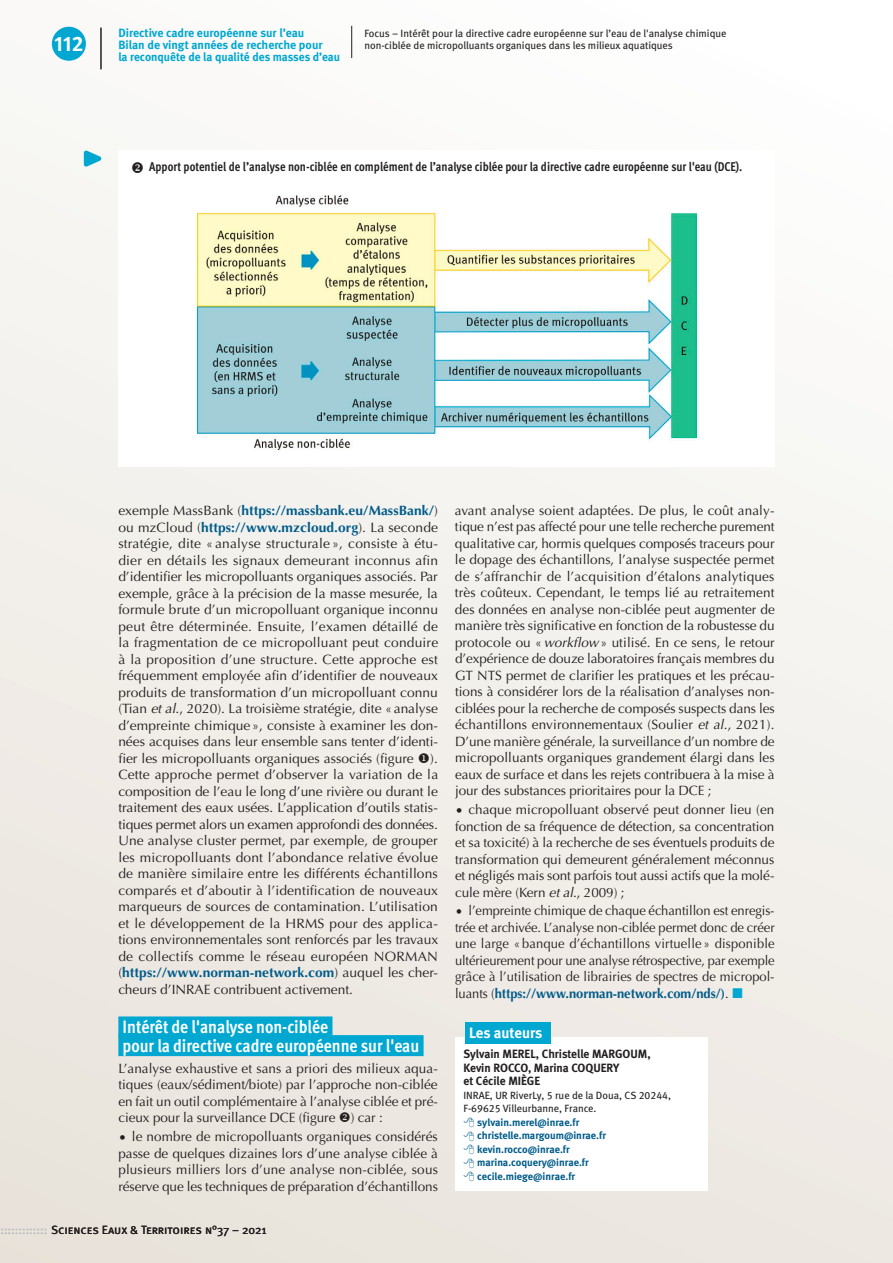
<style>
.page{position:relative;width:893px;height:1263px;background:#fff}
.page>*{position:absolute;margin:0;border:0;box-sizing:border-box;transform-origin:0 0}
.t1{font:21px "Meta Bold Caps Expert";color:#fff}
.H1_bleu{font:700 18px "Meta Cond OT";color:#fff}
.contact-picto{font:15px "Meta Bold LF";letter-spacing:-.005em;color:#fff}
.t2{font:13.5px/16.5px "Optima";letter-spacing:-.005em;color:#231f20;text-align:justify}
.t3{font:13.5px/16.5px "Optima";letter-spacing:-.005em;color:#231f20;text-align:justify;scale:.96 1}
.titre_figure{font:700 12.75px "Meta Cond OT";color:#231f20}
.t4{font:700 12px/12px "Meta";color:#00a7d1}
.contacts{font:12px/13.5px "Meta Bold LF";color:#231f20}
.t5{font:12px "Meta Book Caps";color:#231f20}
.roulette_article{font:10.5px/12px "Meta Book LF";color:#231f20}
.contacts-2{font:10.5px/13.5px "Meta Bold LF";color:#005c8a}
.contacts-3{font:10.5px/13.5px "Meta Book LF";color:#231f20}
.s1{font-weight:700;color:#005c8a}
.s2{font-style:italic}
.s3{color:#bcbdc0}
</style>
<div class="page">
<div style="left:0;top:0;width:893px;height:1263px;background:linear-gradient(to bottom,#fcfdfc,#eae4dd)"></div>
<hr style="left:351px;top:26px;width:1px;height:32px;background:#231f20">
<svg style="left:80px;top:146px;width:30px;height:24px"></svg>
<div style="left:118px;top:1016px;width:214px;height:21px;background:#00a7d1"></div>
<div style="left:118px;top:1035px;width:306px;height:21px;background:#00a7d1"></div>
<div style="left:118px;top:151px;width:657px;height:316px;background:#fff"></div>
<div style="left:455px;top:1036px;width:252px;height:154px;background:#fff"></div>
<div style="left:465px;top:1022px;width:86px;height:22px;background:#00a7d1"></div>
<img style="left:198px;top:195px;width:498px;height:255px">
<div style="left:52px;top:27px;width:34px;height:34px;background:#00a7d1;border-radius:50%"></div>
<hr style="left:101px;top:28px;width:1px;height:41px;background:#231f20">
<svg style="left:733px;top:988px;width:9px;height:10px"></svg>
<h1 class="t1" style="left:55px;top:31px;width:30px">112</h1>
<p class="t4" style="left:118px;top:26px;width:223px">Directive cadre européenne sur l’eau<br>Bilan de vingt années de recherche pour<br>la reconquête de la qualité des masses d’eau</p>
<p class="roulette_article" style="left:364px;top:27px;width:364px">Focus – Intérêt pour la directive cadre européenne sur l’eau de l'analyse chimique non-ciblée de micropolluants organiques dans les milieux aquatiques</p>
<p class="titre_figure" style="left:131px;top:158px;width:613px">❖ Apport potentiel de l’analyse non-ciblée en complément de l’analyse ciblée pour la directive cadre européenne sur l'eau (DCE).</p>
<p class="t2" style="left:118px;top:502px;width:321px">exemple MassBank (<span class="s1">https://massbank.eu/MassBank/</span>) ou mzCloud (<span class="s1">https://www.mzcloud.org</span>). La seconde stratégie, dite « analyse structurale », consiste à étu&shy;dier en détails les signaux demeurant inconnus afin d’identifier les micropolluants organiques associés. Par exemple, grâce à la précision de la masse mesurée, la formule brute d’un micropolluant organique inconnu peut être déterminée. Ensuite, l’examen détaillé de la fragmentation de ce micropolluant peut conduire à la proposition d’une structure. Cette approche est fréquemment employée afin d’identifier de nouveaux produits de transformation d’un micropolluant connu (Tian <span class="s2">et al</span>., 2020). La troisième stratégie, dite « analyse d’empreinte chimique », consiste à examiner les don&shy;nées acquises dans leur ensemble sans tenter d’identi&shy;fier les micropolluants organiques associés (figure ◆).<br>Cette approche permet d’observer la variation de la composition de l’eau le long d’une rivière ou durant le traitement des eaux usées. L’application d’outils statis&shy;tiques permet alors un examen approfondi des données.<br>Une analyse cluster permet, par exemple, de grouper les micropolluants dont l’abondance relative évolue de manière similaire entre les différents échantillons comparés et d’aboutir à l’identification de nouveaux marqueurs de sources de contamination. L’utilisation et le développement de la HRMS pour des applica&shy;tions environnementales sont renforcés par les travaux de collectifs comme le réseau européen NORMAN (<span class="s1">https://www.norman-network.com</span>) auquel les cher&shy;cheurs d’INRAE contribuent activement.</p>
<p class="H1_bleu" style="left:123px;top:1016px;width:207px">Intérêt de l'analyse non-ciblée</p>
<p class="H1_bleu" style="left:123px;top:1034px;width:298px">pour la directive cadre européenne sur l'eau</p>
<p class="t2" style="left:118px;top:1060px;width:321px">L’analyse exhaustive et sans a priori des milieux aqua&shy;tiques (eaux/sédiment/biote) par l’approche non-ciblée en fait un outil complémentaire à l’analyse ciblée et pré&shy;cieux pour la surveillance DCE (figure ❖) car :</p>
<p class="t2" style="left:118px;top:1128px;width:321px">• le nombre de micropolluants organiques considérés passe de quelques dizaines lors d’une analyse ciblée à plusieurs milliers lors d’une analyse non-ciblée, sous réserve que les techniques de préparation d’échantillons</p>
<p class="t5" style="left:0;top:1223px;width:268px"><span class="s3">:::::::::::::</span> Sciences Eaux &amp; Territoires n°37 – 2021</p>
<p class="t2" style="left:455px;top:502px;width:321px">avant analyse soient adaptées. De plus, le coût analy&shy;tique n’est pas affecté pour une telle recherche purement qualitative car, hormis quelques composés traceurs pour le dopage des échantillons, l’analyse suspectée permet de s’affranchir de l’acquisition d’étalons analytiques très coûteux. Cependant, le temps lié au retraitement des données en analyse non-ciblée peut augmenter de manière très significative en fonction de la robustesse du protocole ou «<span class="s2">workflow</span>» utilisé. En ce sens, le retour d’expérience de douze laboratoires français membres du GT NTS permet de clarifier les pratiques et les précau&shy;tions à considérer lors de la réalisation d’analyses non&shy;ciblées pour la recherche de composés suspects dans les échantillons environnementaux (Soulier <span class="s2">et al</span>., 2021).<br>D’une manière générale, la surveillance d’un nombre de micropolluants organiques grandement élargi dans les eaux de surface et dans les rejets contribuera à la mise à jour des substances prioritaires pour la DCE ;</p>
<p class="t2" style="left:455px;top:801px;width:321px">• chaque micropolluant observé peut donner lieu (en fonction de sa fréquence de détection, sa concentration et sa toxicité) à la recherche de ses éventuels produits de transformation qui demeurent généralement méconnus et négligés mais sont parfois tout aussi actifs que la molé&shy;cule mère (Kern <span class="s2">et al</span>., 2009) ;</p>
<p class="t3" style="left:455px;top:902px;width:335px">• l’empreinte chimique de chaque échantillon est enregis&shy;trée et archivée. L’analyse non-ciblée permet donc de créer une large « banque d’échantillons virtuelle » disponible ultérieurement pour une analyse rétrospective, par exemple grâce à l’utilisation de librairies de spectres de micropol&shy;luants (<span class="s1">https://www.norman-network.com/nds/)</span>.</p>
<p class="contact-picto" style="left:469px;top:1024px;width:75px">Les auteurs</p>
<p class="contacts" style="left:463px;top:1047px;width:189px">Sylvain MEREL, Christelle MARGOUM,<br>Kevin ROCCO, Marina COQUERY<br>et Cécile MIÈGE</p>
<p class="contacts-3" style="left:463px;top:1088px;width:209px">INRAE, UR RiverLy, 5 rue de la Doua, CS 20244,<br>F-69625 Villeurbanne, France.</p>
<p class="contacts-2" style="left:477px;top:1115px;width:130px">sylvain.merel@inrae.fr christelle.margoum@inrae.fr kevin.rocco@inrae.fr marina.coquery@inrae.fr cecile.miege@inrae.fr</p>
</div>
